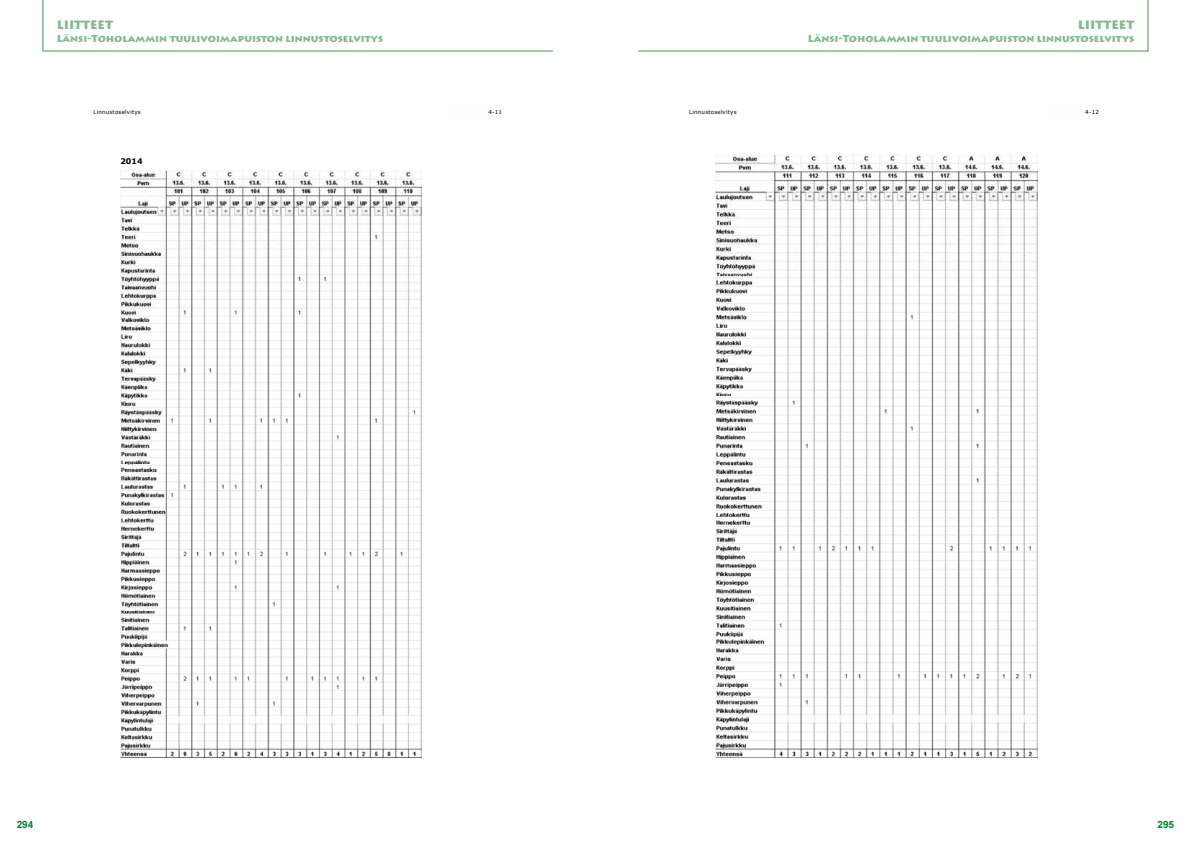
<style>
.page{position:relative;width:1191px;height:842px;background:#fff}
.page>*{position:absolute;margin:0;border:0;box-sizing:border-box;transform-origin:0 0}
.t1{font:900 12px "Lithos Pro";color:#83ba8f}
.t2{font:900 10px "Lithos Pro";color:#83ba8f}
.t3{font:700 10px "Arial";color:#008136}
.t4{font:700 7.8px "Verdana";color:#000}
.t5{font:5.6px "Verdana";letter-spacing:.025em;color:#000}
</style>
<div class="page">
<img style="left:120px;top:171px;width:302px;height:587px">
<img style="left:716px;top:155px;width:322px;height:603px">
<hr style="left:43px;top:51px;width:510px;height:1px;background:#83ba8f">
<hr style="left:638px;top:51px;width:510px;height:1px;background:#83ba8f">
<hr style="left:42px;top:0;width:1px;height:52px;background:#83ba8f">
<hr style="left:1147px;top:0;width:1px;height:52px;background:#83ba8f">
<p class="t1" style="left:57px;top:17px;width:58px">LIITTEET</p>
<p class="t1" style="left:1078px;top:17px;width:58px">LIITTEET</p>
<p class="t2" style="left:57px;top:32px;width:328px">Länsi-Toholammin tuulivoimapuiston linnustoselvitys</p>
<p class="t2" style="left:808px;top:32px;width:328px">Länsi-Toholammin tuulivoimapuiston linnustoselvitys</p>
<p class="t5" style="left:94px;top:108px;width:49px">Linnustoselvitys</p>
<p class="t5" style="left:488px;top:108px;width:15px">4-11</p>
<p class="t4" style="left:120px;top:156px;width:24px">2014</p>
<p class="t5" style="left:689px;top:108px;width:49px">Linnustoselvitys</p>
<p class="t5" style="left:1085px;top:108px;width:15px">4-12</p>
<p class="t3" style="left:17px;top:818px;width:18px">294</p>
<p class="t3" style="left:1157px;top:818px;width:18px">295</p>
</div>
